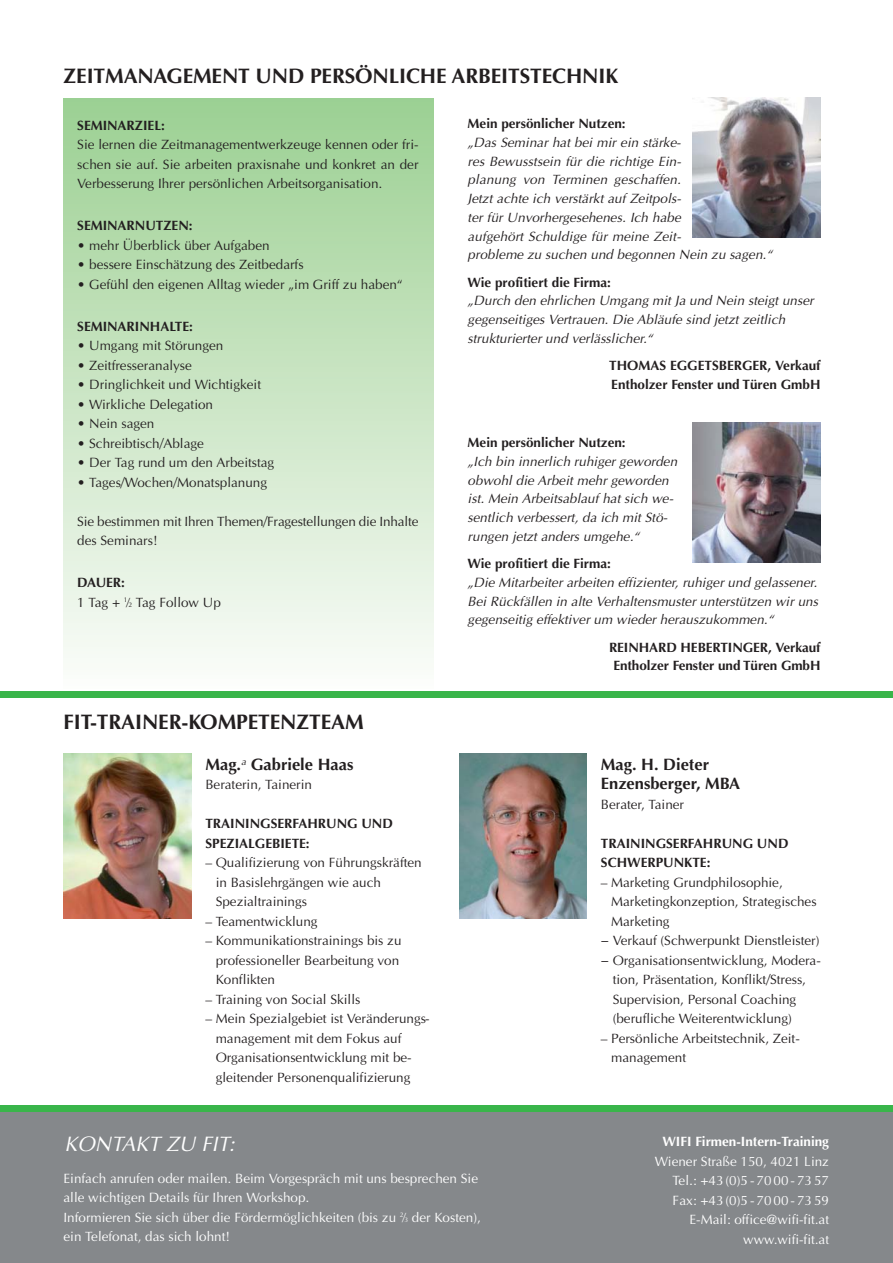
<style>
.page{position:relative;width:893px;height:1263px;background:#fff}
.page>*{position:absolute;margin:0;border:0;box-sizing:border-box;transform-origin:0 0}
.t1{font:700 21px "Optima";letter-spacing:-.005em;color:#231f20}
.t2{font:italic 21px "Optima";color:#fff}
.t3{font:700 16.5px/19.5px "Optima";color:#231f20}
.t4{font:13.5px/19.5px "Optima";color:#231f20}
.t5{font:italic 13.5px/18.8px "Optima";letter-spacing:.005em;color:#231f20}
.t6{font:700 13.5px/19.5px "Optima";color:#231f20}
.t7{font:13.5px/19.5px "Optima";color:#fff;text-align:right}
.t8{font:700 13.5px "Optima";color:#fff}
.s1{font-weight:700}
.s2{font-size:6.75px}
</style>
<div class="page">
<div style="left:64px;top:98px;width:369px;height:591px;background:linear-gradient(to bottom,#9bd092,#fbfcf9)"></div>
<div style="left:0;top:1105px;width:892px;height:158px;background:#85888b"></div>
<div style="left:0;top:1105px;width:892px;height:6px;background:#39b54a"></div>
<div style="left:0;top:691px;width:892px;height:6px;background:#39b54a"></div>
<img style="left:64px;top:753px;width:127px;height:166px">
<img style="left:459px;top:753px;width:128px;height:166px">
<img style="left:693px;top:422px;width:127px;height:140px">
<img style="left:693px;top:98px;width:127px;height:140px">
<h1 class="t1" style="left:64px;top:67px;width:556px">ZEITMANAGEMENT UND PERSÖNLICHE ARBEITSTECHNIK</h1>
<p class="t6" style="left:77px;top:117px;width:89px">SEMINARZIEL:</p>
<p class="t4" style="left:77px;top:136px;width:343px;text-align:justify">Sie lernen die Zeitmanagementwerkzeuge kennen oder fri&shy;schen sie auf. Sie arbeiten praxisnahe und konkret an der Verbesserung Ihrer persönlichen Arbeitsorganisation.</p>
<p class="t6" style="left:77px;top:217px;width:117px">SEMINARNUTZEN:</p>
<p class="t4" style="left:77px;top:237px;width:194px">• mehr Überblick über Aufgaben</p>
<p class="t4" style="left:77px;top:256px;width:228px">• bessere Einschätzung des Zeitbedarfs</p>
<p class="t4" style="left:77px;top:276px;width:327px">• Gefühl den eigenen Alltag wieder „im Griff zu haben“</p>
<p class="t6" style="left:77px;top:318px;width:117px">SEMINARINHALTE:</p>
<p class="t4" style="left:77px;top:337px;width:148px">• Umgang mit Störungen</p>
<p class="t4" style="left:77px;top:357px;width:116px">• Zeitfresseranalyse</p>
<p class="t4" style="left:77px;top:376px;width:185px">• Dringlichkeit und Wichtigkeit</p>
<p class="t4" style="left:77px;top:396px;width:137px">• Wirkliche Delegation</p>
<p class="t4" style="left:77px;top:415px;width:79px">• Nein sagen</p>
<p class="t4" style="left:77px;top:435px;width:128px">• Schreibtisch/Ablage</p>
<p class="t4" style="left:77px;top:454px;width:198px">• Der Tag rund um den Arbeitstag</p>
<p class="t4" style="left:77px;top:474px;width:191px">• Tages/Wochen/Monatsplanung</p>
<p class="t4" style="left:77px;top:513px;width:343px">Sie bestimmen mit Ihren Themen/Fragestellungen die Inhalte des Seminars!</p>
<p class="t4" style="left:77px;top:574px;width:145px"><span class="s1">DAUER:<br></span>1 Tag + <sup>1</sup>⁄<span class="s2">2</span> Tag Follow Up</p>
<h1 class="t1" style="left:64px;top:713px;width:302px">FIT-TRAINER-KOMPETENZTEAM</h1>
<p class="t3" style="left:205px;top:756px;width:150px">Mag.<sup>a</sup> Gabriele Haas</p>
<p class="t4" style="left:205px;top:776px;width:108px">Beraterin, Tainerin</p>
<p class="t6" style="left:205px;top:815px;width:189px">TRAININGSERFAHRUNG UND<br>SPEZIALGEBIETE:</p>
<p class="t4" style="left:216px;top:854px;width:208px;text-indent:-10px">– Qualifizierung von Führungskräften in Basislehrgängen wie auch<br>Spezialtrainings</p>
<p class="t4" style="left:205px;top:913px;width:114px">– Teamentwicklung</p>
<p class="t4" style="left:216px;top:932px;width:187px;text-indent:-10px">– Kommunikationstrainings bis zu professioneller Bearbeitung von<br>Konflikten</p>
<p class="t4" style="left:205px;top:991px;width:156px">– Training von Social Skills</p>
<p class="t4" style="left:216px;top:1010px;width:216px;text-indent:-10px">– Mein Spezialgebiet ist Veränderungs&shy;management mit dem Fokus auf Organisationsentwicklung mit be&shy;gleitender Personenqualifizierung</p>
<p class="t6" style="left:468px;top:115px;width:160px">Mein persönlicher Nutzen:</p>
<p class="t5" style="left:468px;top:134px;width:309px">„Das Seminar hat bei mir ein stärke-<br>res Bewusstsein für die richtige Ein-<br>planung von Terminen geschaffen.<br>Jetzt achte ich verstärkt auf Zeitpols-<br>ter für Unvorhergesehenes. Ich habe<br>aufgehört Schuldige für meine Zeit-<br>probleme zu suchen und begonnen Nein zu sagen.“</p>
<p class="t6" style="left:468px;top:274px;width:145px">Wie profitiert die Firma:</p>
<p class="t5" style="left:468px;top:293px;width:350px">„Durch den ehrlichen Umgang mit Ja und Nein steigt unser gegenseitiges Vertrauen. Die Abläufe sind jetzt zeitlich strukturierter und verlässlicher.“</p>
<p class="t6" style="left:609px;top:357px;width:213px;line-height:18.8px">THOMAS EGGETSBERGER, Verkauf<br>Entholzer Fenster und Türen GmbH</p>
<p class="t6" style="left:468px;top:434px;width:160px">Mein persönlicher Nutzen:</p>
<p class="t5" style="left:468px;top:453px;width:214px">„Ich bin innerlich ruhiger geworden obwohl die Arbeit mehr geworden ist. Mein Arbeitsablauf hat sich we&shy;sentlich verbessert, da ich mit Stö&shy;rungen jetzt anders umgehe.“</p>
<p class="t6" style="left:468px;top:555px;width:145px">Wie profitiert die Firma:</p>
<p class="t5" style="left:468px;top:574px;width:355px;text-align:justify">„Die Mitarbeiter arbeiten effizienter, ruhiger und gelassener.<br>Bei Rückfällen in alte Verhaltensmuster unterstützen wir uns gegenseitig effektiver um wieder herauszukommen.“</p>
<p class="t6" style="left:609px;top:639px;width:213px;line-height:18.8px;text-align:center">REINHARD HEBERTINGER, Verkauf<br>Entholzer Fenster und Türen GmbH</p>
<p class="t3" style="left:601px;top:756px;width:141px">Mag. H. Dieter<br>Enzensberger, MBA</p>
<p class="t4" style="left:601px;top:796px;width:85px">Berater, Tainer</p>
<p class="t6" style="left:601px;top:835px;width:189px">TRAININGSERFAHRUNG UND<br>SCHWERPUNKTE:</p>
<p class="t4" style="left:601px;top:874px;width:183px">– Marketing Grundphilosophie,</p>
<p class="t4" style="left:611px;top:893px;width:207px">Marketingkonzeption, Strategisches</p>
<p class="t4" style="left:611px;top:913px;width:60px">Marketing</p>
<p class="t4" style="left:601px;top:932px;width:220px">− Verkauf (Schwerpunkt Dienstleister)</p>
<p class="t4" style="left:601px;top:952px;width:221px">− Organisationsentwicklung, Modera-</p>
<p class="t4" style="left:613px;top:971px;width:195px">tion, Präsentation, Konflikt/Stress,</p>
<p class="t4" style="left:613px;top:991px;width:185px">Supervision, Personal Coaching</p>
<p class="t4" style="left:613px;top:1010px;width:181px">(berufliche Weiterentwicklung)</p>
<p class="t4" style="left:611px;top:1030px;width:190px;text-indent:-10px">– Persönliche Arbeitstechnik, Zeit&shy;management</p>
<h1 class="t2" style="left:64px;top:1135px;width:175px">KONTAKT ZU FIT:</h1>
<p class="t7" style="left:64px;top:1170px;width:419px;text-align:left">Einfach anrufen oder mailen. Beim Vorgespräch mit uns besprechen Sie alle wichtigen Details für Ihren Workshop.<br>Informieren Sie sich über die Fördermöglichkeiten (bis zu <sup>2</sup>⁄<span class="s2">3</span> der Kosten), ein Telefonat, das sich lohnt!</p>
<p class="t8" style="left:662px;top:1136px;width:168px">WIFI Firmen-Intern-Training</p>
<p class="t7" style="left:655px;top:1153px;width:176px">Wiener Straße 150, 4021 Linz<br>Tel.: +43 (0)5 - 70 00 - 73 57<br>Fax: +43 (0)5 - 70 00 - 73 59<br>E-Mail: office@wifi-fit.at www.wifi-fit.at</p>
</div>
